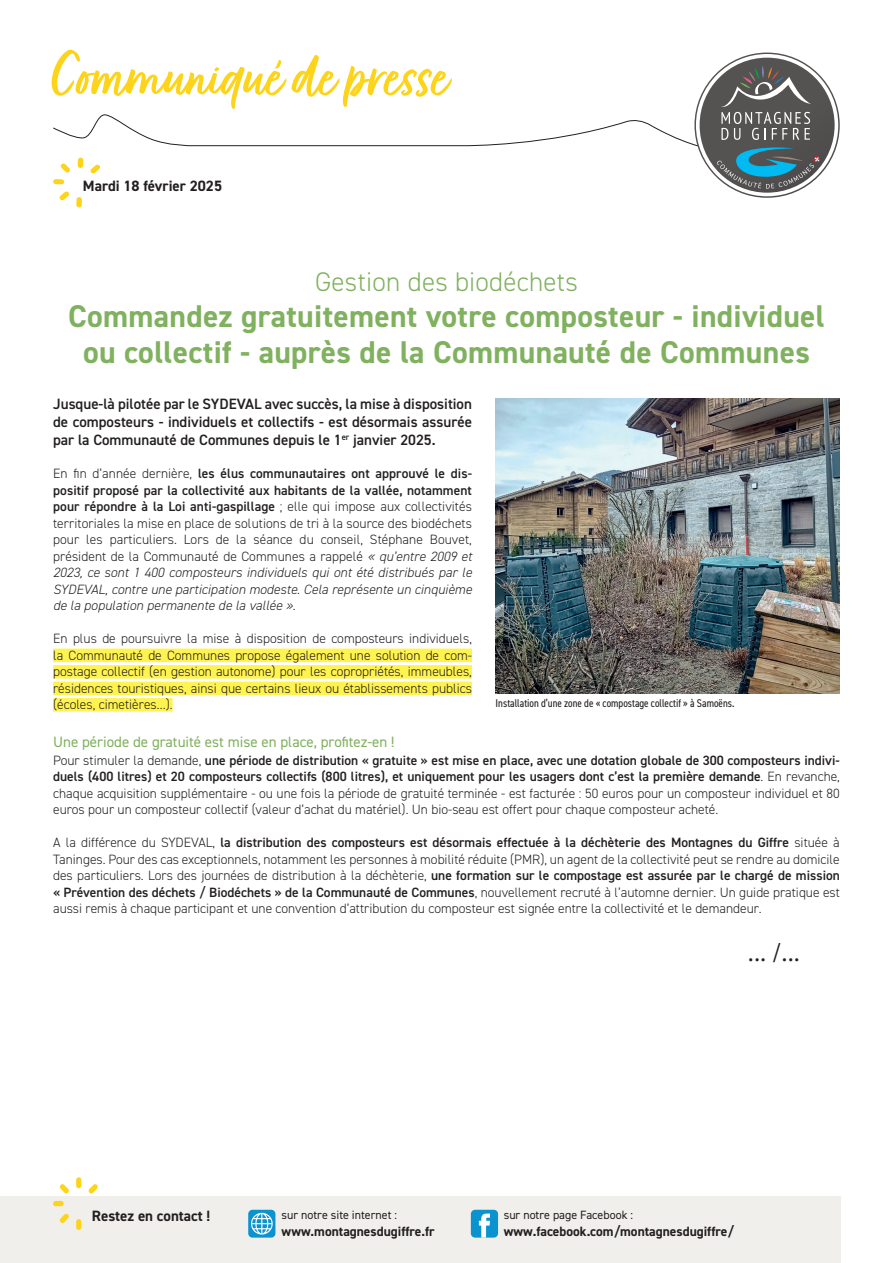
<style>
.page{position:relative;width:893px;height:1263px;background:#fff}
.page>*{position:absolute;margin:0;border:0;box-sizing:border-box;transform-origin:0 0}
.t1{font:72px "Fave Script Bold Pro";color:#fed41a}
.t2{font:700 31.5px/36px "DIN2014";letter-spacing:.01em;color:#80b15f;text-align:center}
.t3{font:300 27px "DIN2014";letter-spacing:.01em;color:#80b15f}
.t4{font:27px "Minion Pro";color:#231f20}
.t5{font:600 15px/18px "DIN2014";color:#231f20;text-align:justify}
.t6{font:15px "DIN2014";color:#80b15f}
.t7{font:700 15px "DIN2014";color:#231f20}
.t8{font:300 13.5px/16.5px "DIN2014";color:#231f20;text-align:justify}
.t9{font:700 13.5px "DIN2014";color:#231f20}
.t10{font:12px "DIN2014";color:#231f20}
.t11{font:condensed 11.25px "DIN2014";color:#231f20}
.s1{font-weight:600}
.s2{font-style:italic}
</style>
<div class="page">
<div style="left:76px;top:197px;width:6px;height:10px;background:#fed41a;border-radius:3px"></div>
<div style="left:53px;top:649px;width:419px;height:13px;background:#fff34f"></div>
<div style="left:53px;top:665px;width:419px;height:14px;background:#fff34f"></div>
<div style="left:53px;top:682px;width:419px;height:13px;background:#fff34f"></div>
<div style="left:53px;top:698px;width:120px;height:14px;background:#fff34f"></div>
<svg style="left:53px;top:53px;width:787px;height:147px"></svg>
<div style="left:0;top:1196px;width:840px;height:67px;background:#f1efec"></div>
<div style="left:76px;top:1177px;width:5px;height:11px;background:#fed41a;border-radius:3px"></div>
<div style="left:76px;top:1219px;width:5px;height:11px;background:#fed41a;border-radius:3px"></div>
<svg style="left:89px;top:1184px;width:9px;height:10px"></svg>
<svg style="left:60px;top:1213px;width:9px;height:10px"></svg>
<div style="left:53px;top:1201px;width:11px;height:5px;background:#fed41a;border-radius:3px"></div>
<svg style="left:60px;top:1184px;width:9px;height:10px"></svg>
<div style="left:248px;top:1210px;width:27px;height:27px;background:#0b93cf;border-radius:4px"></div>
<svg style="left:251px;top:1213px;width:22px;height:21px"></svg>
<div style="left:471px;top:1210px;width:27px;height:27px;background:#0b93cf;border-radius:4px"></div>
<svg style="left:479px;top:1213px;width:11px;height:24px"></svg>
<img style="left:496px;top:399px;width:344px;height:295px">
<h1 class="t1" style="left:53px;top:36px;width:398px">Communiqué de presse</h1>
<p class="t7" style="left:83px;top:176px;width:141px">Mardi 18 février 2025</p>
<h3 class="t3" style="left:315px;top:265px;width:264px">Gestion des biodéchets</h3>
<h2 class="t2" style="left:68px;top:298px;width:758px">Commandez gratuitement votre composteur - individuel ou collectif - auprès de la Communauté de Communes</h2>
<p class="t5" style="left:53px;top:395px;width:420px">Jusque-là pilotée par le SYDEVAL avec succès, la mise à disposition de composteurs - individuels et collectifs - est désormais assurée par la Communauté de Communes depuis le 1<sup>er</sup> janvier 2025.</p>
<p class="t8" style="left:53px;top:465px;width:420px">En fin d’année dernière, <span class="s1">les élus communautaires ont approuvé le dis&shy;positif proposé par la collectivité aux habitants de la vallée, notamment pour répondre à la Loi anti-gaspillage</span> ; elle qui impose aux collectivités territoriales la mise en place de solutions de tri à la source des biodéchets pour les particuliers. Lors de la séance du conseil, Stéphane Bouvet, président de la Communauté de Communes a rappelé <span class="s2">« qu’entre 2009 et 2023, ce sont 1 400 composteurs individuels qui ont été distribués par le SYDEVAL, contre une participation modeste. Cela représente un cinquième de la population permanente de la vallée »</span>.</p>
<p class="t8" style="left:53px;top:630px;width:420px">En plus de poursuivre la mise à disposition de composteurs individuels, la Communauté de Communes propose également une solution de com&shy;postage collectif (en gestion autonome) pour les copropriétés, immeubles, résidences touristiques, ainsi que certains lieux ou établissements publics (écoles, cimetières…).</p>
<p class="t11" style="left:496px;top:695px;width:240px">Installation d’une zone de « compostage collectif » à Samoëns.</p>
<p class="t6" style="left:53px;top:732px;width:343px">Une période de gratuité est mise en place, profitez-en !</p>
<p class="t8" style="left:53px;top:752px;width:788px">Pour stimuler la demande, <span class="s1">une période de distribution « gratuite » est mise en place, avec une dotation globale de 300 composteurs indivi&shy;duels (400 litres) et 20 composteurs collectifs (800 litres), et uniquement pour les usagers dont c’est la première demande</span>. En revanche, chaque acquisition supplémentaire - ou une fois la période de gratuité terminée - est facturée : 50 euros pour un composteur individuel et 80 euros pour un composteur collectif (valeur d’achat du matériel). Un bio-seau est offert pour chaque composteur acheté.</p>
<p class="t8" style="left:53px;top:834px;width:788px">A la différence du SYDEVAL, <span class="s1">la distribution des composteurs est désormais effectuée à la déchèterie des Montagnes du Giffre</span> située à Taninges. Pour des cas exceptionnels, notamment les personnes à mobilité réduite (PMR), un agent de la collectivité peut se rendre au domicile des particuliers. Lors des journées de distribution à la déchèterie, <span class="s1">une formation sur le compostage est assurée par le chargé de mission « Prévention des déchets / Biodéchets » de la Communauté de Communes</span>, nouvellement recruté à l’automne dernier. Un guide pratique est aussi remis à chaque participant et une convention d’attribution du composteur est signée entre la collectivité et le demandeur.</p>
<h3 class="t4" style="left:748px;top:935px;width:54px">... /...</h3>
<p class="t7" style="left:92px;top:1206px;width:120px">Restez en contact !</p>
<p class="t10" style="left:282px;top:1207px;width:117px">sur notre site internet :</p>
<p class="t9" style="left:282px;top:1222px;width:155px">www.montagnesdugiffre.fr</p>
<p class="t10" style="left:504px;top:1207px;width:131px">sur notre page Facebook :</p>
<p class="t9" style="left:504px;top:1222px;width:232px">www.facebook.com/montagnesdugiffre/</p>
</div>
